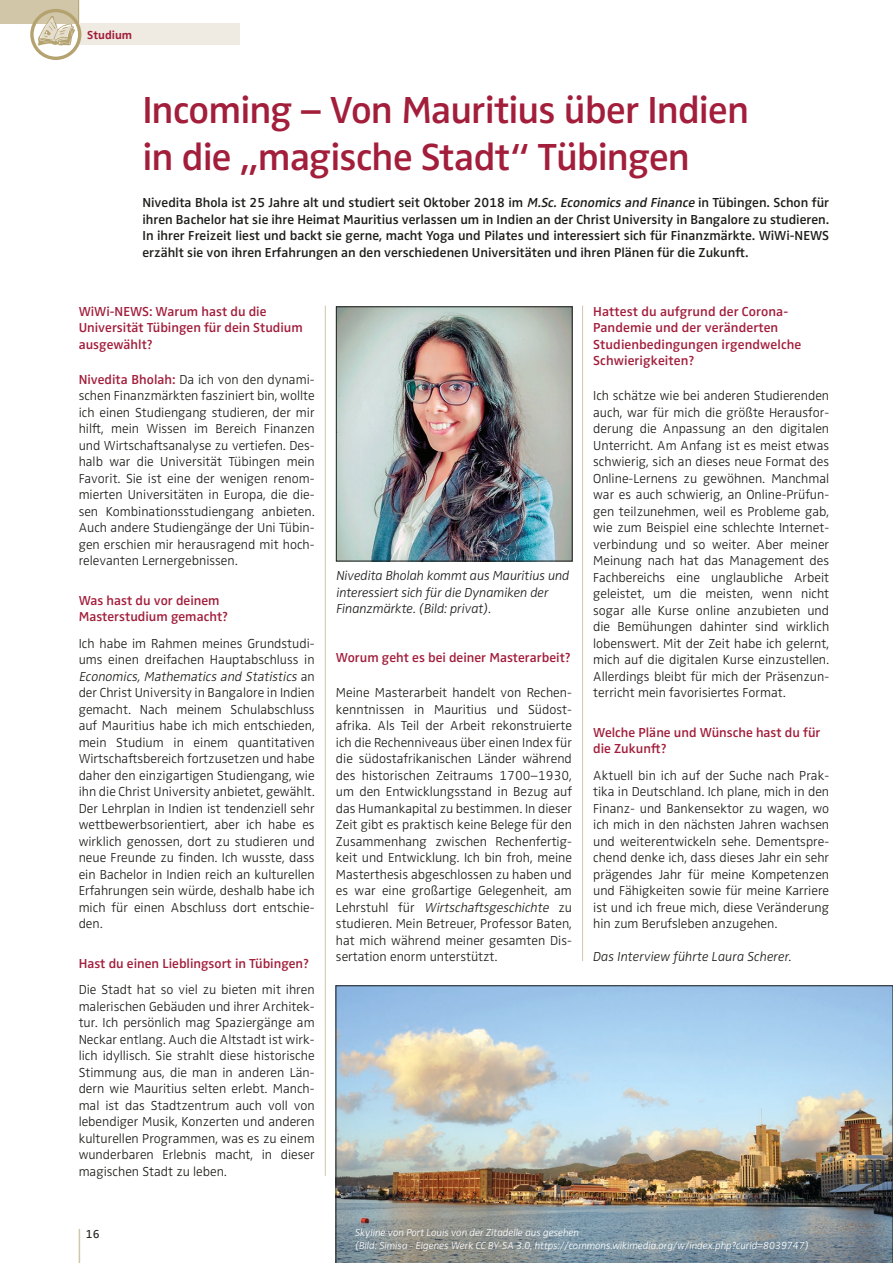
<style>
.page{position:relative;width:893px;height:1263px;background:#fff}
.page>*{position:absolute;margin:0;border:0;box-sizing:border-box;transform-origin:0 0}
.t1{font:600 39px/46.8px "Zwo OT";letter-spacing:-.02em;color:#a21e3b}
.t2{font:300 13.5px/16.5px "Zwo OT";color:#1d1d1b;text-align:justify}
.t3{font:600 13.5px/16.5px "Zwo OT";color:#1d1d1b;text-align:justify}
.t4{font:600 13.5px/16.5px "Zwo OT";color:#a21e3b}
.t5{font:italic 300 13.5px/16.5px "Zwo OT";letter-spacing:-.01em;color:#1d1d1b}
.t6{font:700 12px "Zwo OT";color:#a21e3b}
.t7{font:12px "Zwo OT";color:#1d1d1b}
.t8{font:italic 300 10.5px/12.6px "Zwo OT";letter-spacing:-.01em;color:#fff}
.s1{font-style:italic}
.s2{font-weight:600;color:#a21e3b}
</style>
<div class="page">
<div style="left:0;top:0;width:79px;height:23px;background:#d1c6a7"></div>
<hr style="left:79px;top:1229px;width:1px;height:34px;background:#d1c6a7">
<hr style="left:78px;top:0;width:1px;height:45px;background:#b4a26f">
<div style="left:79px;top:24px;width:161px;height:21px;background:#f0ebe2"></div>
<svg style="left:29px;top:7px;width:54px;height:53px"></svg>
<hr style="left:582px;top:306px;width:1px;height:655px;background:#d1c6a7">
<hr style="left:325px;top:306px;width:1px;height:870px;background:#d1c6a7">
<img style="left:338px;top:309px;width:232px;height:250px">
<div style="left:336px;top:307px;width:236px;height:254px;border:1px solid #1d1d1b"></div>
<img style="left:336px;top:985px;width:557px;height:278px">
<p class="t6" style="left:87px;top:28px;width:47px">Studium</p>
<h1 class="t1" style="left:142px;top:87px;width:608px">Incoming – Von Mauritius über Indien in die „magische Stadt“ Tübingen</h1>
<p class="t3" style="left:142px;top:195px;width:688px">Nivedita Bhola ist 25 Jahre alt und studiert seit Oktober 2018 im <span class="s1">M.Sc.Economics and Finance</span> in Tübingen. Schon für ihren Bachelor hat sie ihre Heimat Mauritius verlassen um in Indien an der Christ University in Bangalore zu studieren.<br>In ihrer Freizeit liest und backt sie gerne, macht Yoga und Pilates und interessiert sich für Finanzmärkte. WiWi-NEWS erzählt sie von ihren Erfahrungen an den verschiedenen Universitäten und ihren Plänen für die Zukunft.</p>
<p class="t4" style="left:79px;top:303px;width:226px">WiWi-NEWS: Warum hast du die<br>Universität Tübingen für dein Studium ausgewählt?</p>
<p class="t2" style="left:79px;top:371px;width:238px"><span class="s2">Nivedita Bholah:</span> Da ich von den dynami&shy;schen Finanzmärkten fasziniert bin, wollte ich einen Studiengang studieren, der mir hilft, mein Wissen im Bereich Finanzen und Wirtschaftsanalyse zu vertiefen. Des&shy;halb war die Universität Tübingen mein Favorit. Sie ist eine der wenigen renom&shy;mierten Universitäten in Europa, die die&shy;sen Kombinationsstudiengang anbieten.<br>Auch andere Studiengänge der Uni Tübin&shy;gen erschien mir herausragend mit hoch&shy;relevanten Lernergebnissen.</p>
<p class="t4" style="left:79px;top:592px;width:151px">Was hast du vor deinem<br>Masterstudium gemacht?</p>
<p class="t2" style="left:79px;top:635px;width:238px">Ich habe im Rahmen meines Grundstudi&shy;ums einen dreifachen Hauptabschluss in <span class="s1">Economics, Mathematics and Statistics</span> a n der Christ University in Bangalore in Indien gemacht. Nach meinem Schulabschluss auf Mauritius habe ich mich entschieden, mein Studium in einem quantitativen Wirtschaftsbereich fortzusetzen und habe daher den einzigartigen Studiengang, wie ihn die Christ University anbietet, gewählt.<br>Der Lehrplan in Indien ist tendenziell sehr wettbewerbsorientiert, aber ich habe es wirklich genossen, dort zu studieren und neue Freunde zu finden. Ich wusste, dass ein Bachelor in Indien reich an kulturellen Erfahrungen sein würde, deshalb habe ich mich für einen Abschluss dort entschie&shy;den.</p>
<p class="t4" style="left:79px;top:955px;width:232px">Hast du einen Lieblingsort in Tübingen?</p>
<p class="t2" style="left:79px;top:982px;width:238px">Die Stadt hat so viel zu bieten mit ihren malerischen Gebäuden und ihrer Architek&shy;tur. Ich persönlich mag Spaziergänge am Neckar entlang. Auch die Altstadt ist wirk&shy;lich idyllisch. Sie strahlt diese historische Stimmung aus, die man in anderen Län&shy;dern wie Mauritius selten erlebt. Manch&shy;mal ist das Stadtzentrum auch voll von lebendiger Musik, Konzerten und anderen kulturellen Programmen, was es zu einem wunderbaren Erlebnis macht, in dieser magischen Stadt zu leben.</p>
<p class="t7" style="left:86px;top:1227px;width:15px">16</p>
<p class="t5" style="left:336px;top:568px;width:235px">Nivedita Bholah kommt aus Mauritius und interessiert sich für die Dynamiken der<br>Finanzmärkte. (Bild: privat).</p>
<p class="t4" style="left:336px;top:650px;width:236px">Worum geht es bei deiner Masterarbeit?</p>
<p class="t2" style="left:336px;top:685px;width:238px">Meine Masterarbeit handelt von Rechen&shy;kenntnissen in Mauritius und Südost&shy;afrika. Als Teil der Arbeit rekonstruierte ich die Rechenniveaus über einen Index für die südostafrikanischen Länder während des historischen Zeitraums 1700–1930, um den Entwicklungsstand in Bezug auf das Humankapital zu bestimmen. In dieser Zeit gibt es praktisch keine Belege für den Zusammenhang zwischen Rechenfertig&shy;keit und Entwicklung. Ich bin froh, meine Masterthesis abgeschlossen zu haben und es war eine großartige Gelegenheit, am L e h r s t u h l f ü r <span class="s1">Wirtschaftsgeschichte</span> z u studieren. Mein Betreuer, Professor Baten, hat mich während meiner gesamten Dis&shy;sertation enorm unterstützt.</p>
<p class="t4" style="left:593px;top:303px;width:210px">Hattest du aufgrund der Corona-<br>Pandemie und der veränderten<br>Studienbedingungen irgendwelche<br>Schwierigkeiten?</p>
<p class="t2" style="left:593px;top:388px;width:238px">Ich schätze wie bei anderen Studierenden auch, war für mich die größte Herausfor&shy;derung die Anpassung an den digitalen Unterricht. Am Anfang ist es meist etwas schwierig, sich an dieses neue Format des Online-Lernens zu gewöhnen. Manchmal war es auch schwierig, an Online-Prüfun&shy;gen teilzunehmen, weil es Probleme gab, wie zum Beispiel eine schlechte Internet&shy;verbindung und so weiter. Aber meiner Meinung nach hat das Management des Fachbereichs eine unglaubliche Arbeit geleistet, um die meisten, wenn nicht sogar alle Kurse online anzubieten und die Bemühungen dahinter sind wirklich lobenswert. Mit der Zeit habe ich gelernt, mich auf die digitalen Kurse einzustellen.<br>Allerdings bleibt für mich der Präsenzun&shy;terricht mein favorisiertes Format.</p>
<p class="t4" style="left:593px;top:724px;width:229px">Welche Pläne und Wünsche hast du für die Zukunft?</p>
<p class="t2" style="left:593px;top:767px;width:238px">Aktuell bin ich auf der Suche nach Prak&shy;tika in Deutschland. Ich plane, mich in den Finanz- und Bankensektor zu wagen, wo ich mich in den nächsten Jahren wachsen und weiterentwickeln sehe. Dementspre&shy;chend denke ich, dass dieses Jahr ein sehr prägendes Jahr für meine Kompetenzen und Fähigkeiten sowie für meine Karriere ist und ich freue mich, diese Veränderung hin zum Berufsleben anzugehen.</p>
<p class="t5" style="left:593px;top:949px;width:200px">Das Interview führte Laura Scherer.</p>
<p class="t8" style="left:355px;top:1226px;width:455px">Skyline von Port Louis von der Zitadelle aus gesehen<br>(Bild: Simisa - Eigenes Werk CC BY-SA 3.0, https://commons.wikimedia.org/w/index.php?curid=8039747)</p>
</div>
